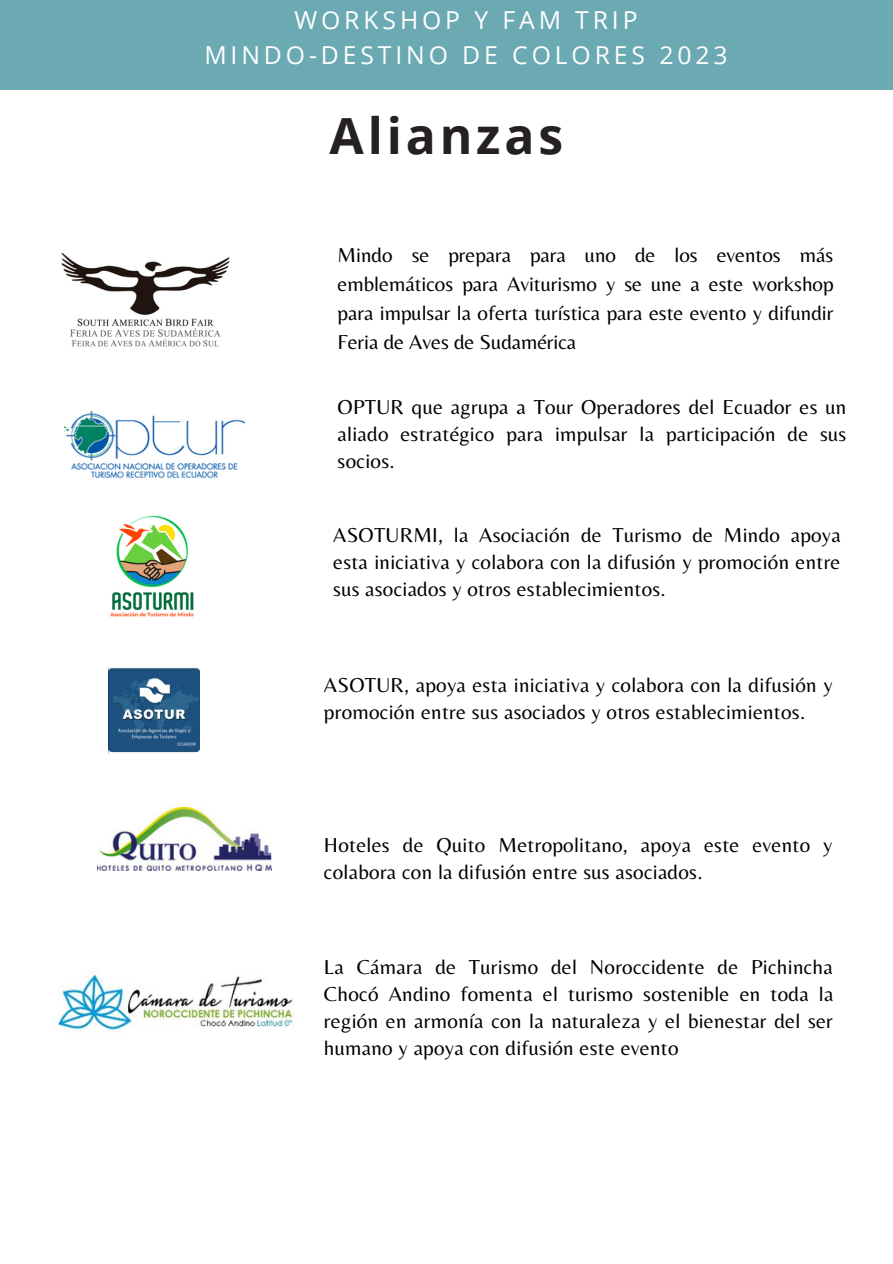
<style>
.page{position:relative;width:893px;height:1264px;background:#fff}
.page>*{position:absolute;margin:0;border:0;box-sizing:border-box;transform-origin:0 0}
.t1{font:700 49.8px "Open Sans";letter-spacing:.075em;color:#242120}
.t2{font:24.75px "Open Sans";letter-spacing:.16em;color:#fff}
.t3{font:21px/27px "Belleza";letter-spacing:.015em;color:#000;text-align:justify}
</style>
<div class="page">
<div style="left:0;top:0;width:892px;height:89px;background:#6ba9b3"></div>
<img style="left:64px;top:410px;width:180px;height:69px">
<img style="left:110px;top:515px;width:84px;height:102px">
<img style="left:109px;top:667px;width:91px;height:86px">
<img style="left:97px;top:807px;width:175px;height:63px">
<img style="left:61px;top:252px;width:169px;height:95px">
<img style="left:56px;top:969px;width:237px;height:64px">
<p class="t2" style="left:294px;top:3px;width:345px">WORKSHOP Y FAM TRIP</p>
<p class="t2" style="left:204px;top:37px;width:524px">MINDO-DESTINO DE COLORES 2023</p>
<p class="t1" style="left:329px;top:101px;width:235px">Alianzas</p>
<p class="t3" style="left:337px;top:239px;width:497px;line-height:29.2px">Mindo se prepara para uno de los eventos más emblemáticos para Aviturismo y se une a este workshop para impulsar la oferta turística para este evento y difundir Feria de Aves de Sudamérica</p>
<p class="t3" style="left:337px;top:392px;width:510px">OPTUR que agrupa a Tour Operadores del Ecuador es un aliado estratégico para impulsar la participación de sus socios.</p>
<p class="t3" style="left:333px;top:521px;width:509px">ASOTURMI, la Asociación de Turismo de Mindo apoya esta iniciativa y colabora con la difusión y promoción entre sus asociados y otros establecimientos.</p>
<p class="t3" style="left:324px;top:671px;width:510px">ASOTUR, apoya esta iniciativa y colabora con la difusión y promoción entre sus asociados y otros establecimientos.</p>
<p class="t3" style="left:324px;top:831px;width:510px">Hoteles de Quito Metropolitano, apoya este evento y colabora con la difusión entre sus asociados.</p>
<p class="t3" style="left:324px;top:953px;width:511px">La Cámara de Turismo del Noroccidente de Pichincha Chocó Andino fomenta el turismo sostenible en toda la región en armonía con la naturaleza y el bienestar del ser humano y apoya con difusión este evento</p>
</div>
